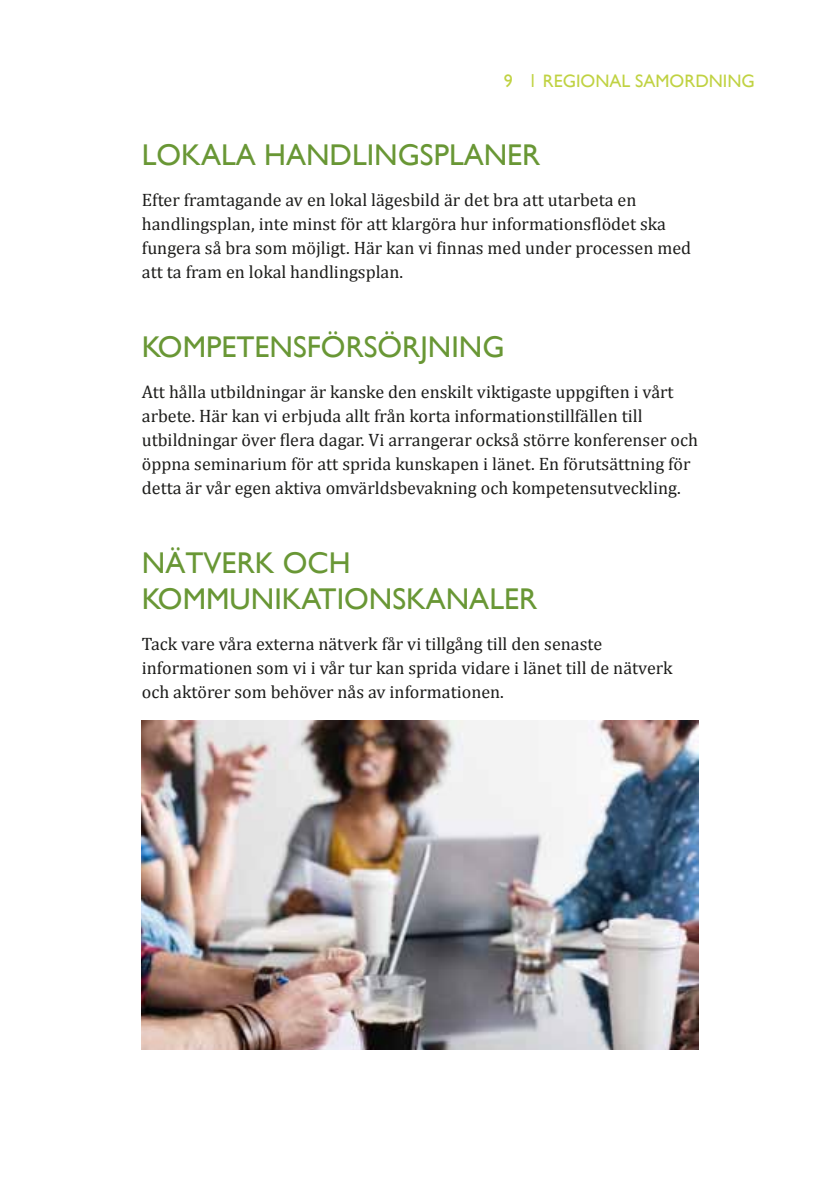
<style>
.page{position:relative;width:840px;height:1191px;background:#fff}
.page>*{position:absolute;margin:0;border:0;box-sizing:border-box;transform-origin:0 0}
.t1{font:30px/36px "Gill Sans";color:#699735}
.t2{font:18px/24px "Cambria";color:#1d1d1b}
.t3{font:18px "Gill Sans";color:#c0d242}
.s1{font-family:"Helvetica Neue"}
</style>
<div class="page">
<img style="left:142px;top:720px;width:555px;height:329px">
<p class="t3" style="left:503px;top:71px;width:252px">9 <span class="s1">l</span> REGIONAL SAMORDNING</p>
<h1 class="t1" style="left:142px;top:137px;width:400px">LOKALA HANDLINGSPLANER</h1>
<p class="t2" style="left:142px;top:188px;width:550px">Efter framtagande av en lokal lägesbild är det bra att utarbeta en handlingsplan, inte minst för att klargöra hur informationsflödet ska fungera så bra som möjligt. Här kan vi finnas med under processen med att ta fram en lokal handlingsplan.</p>
<h1 class="t1" style="left:142px;top:329px;width:364px">KOMPETENSFÖRSÖRJNING</h1>
<p class="t2" style="left:142px;top:380px;width:557px">Att hålla utbildningar är kanske den enskilt viktigaste uppgiften i vårt arbete. Här kan vi erbjuda allt från korta informationstillfällen till utbildningar över flera dagar. Vi arrangerar också större konferenser och öppna seminarium för att sprida kunskapen i länet. En förutsättning för detta är vår egen aktiva omvärldsbevakning och kompetensutveckling.</p>
<h1 class="t1" style="left:142px;top:545px;width:396px">NÄTVERK OCH<br>KOMMUNIKATIONSKANALER</h1>
<p class="t2" style="left:142px;top:632px;width:532px">Tack vare våra externa nätverk får vi tillgång till den senaste informationen som vi i vår tur kan sprida vidare i länet till de nätverk och aktörer som behöver nås av informationen.</p>
</div>
